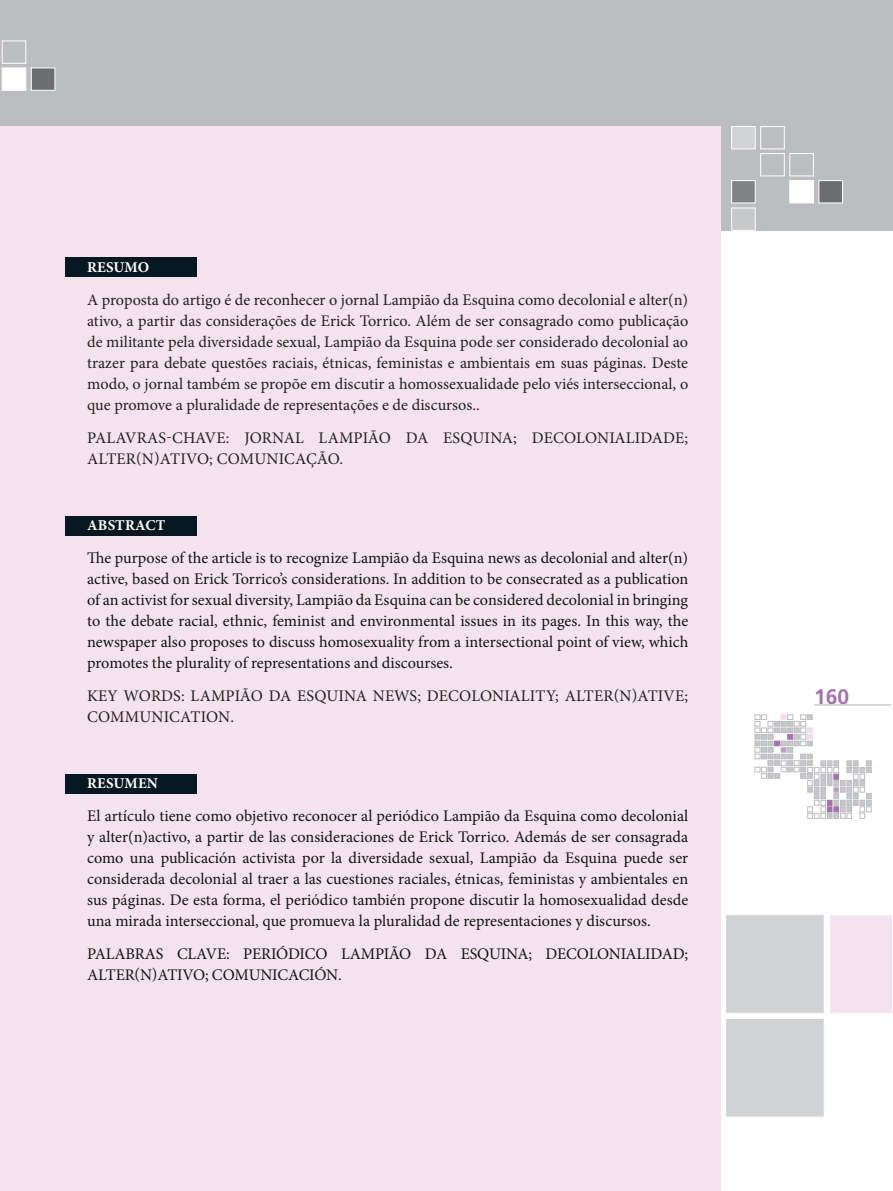
<style>
.page{position:relative;width:893px;height:1191px;background:#fff}
.page>*{position:absolute;margin:0;border:0;box-sizing:border-box;transform-origin:0 0}
.t1{font:700 21px "Frutiger";color:#a571af}
.t2{font:16.2px/21px "Minion Pro";color:#141313;text-align:justify}
.t3{font:16.2px/21px "Minion Pro";letter-spacing:.005em;color:#231f20;text-align:justify}
.t4{font:700 15px "Minion Pro";letter-spacing:.01em;color:#fff}
</style>
<div class="page">
<svg style="left:755px;top:714px;width:116px;height:104px"></svg>
<hr style="left:814px;top:704px;width:77px;height:1px;background:#b2b3b7">
<div style="left:0;top:0;width:893px;height:230px;background:#bcbdc0"></div>
<div style="left:725px;top:914px;width:100px;height:99px;background:#d1d2d4;border:1px solid #fff"></div>
<div style="left:830px;top:914px;width:63px;height:99px;background:#f4e3ef"></div>
<div style="left:829px;top:914px;width:64px;height:99px;border:1px solid #fff"></div>
<div style="left:731px;top:180px;width:24px;height:23px;background:#808285;border:1px solid #fff"></div>
<div style="left:790px;top:180px;width:24px;height:23px;background:#fff"></div>
<div style="left:819px;top:180px;width:24px;height:23px;background:#6c6d70;border:1px solid #fff"></div>
<div style="left:760px;top:153px;width:24px;height:23px;border:1px solid #fff"></div>
<div style="left:790px;top:153px;width:24px;height:23px;border:1px solid #fff"></div>
<div style="left:731px;top:126px;width:24px;height:23px;background:#d1d2d4;border:1px solid #fff"></div>
<div style="left:760px;top:126px;width:24px;height:23px;border:1px solid #fff"></div>
<div style="left:731px;top:208px;width:24px;height:22px;background:#c7c8ca;border:1px solid #fff"></div>
<div style="left:725px;top:1018px;width:100px;height:99px;background:#d1d2d4;border:1px solid #fff"></div>
<div style="left:0;top:126px;width:721px;height:1065px;background:#f4e3ef"></div>
<div style="left:2px;top:68px;width:24px;height:22px;background:#fff"></div>
<div style="left:31px;top:68px;width:24px;height:22px;background:#6c6d70;border:1px solid #fff"></div>
<div style="left:2px;top:41px;width:24px;height:22px;border:1px solid #fff"></div>
<div style="left:66px;top:257px;width:131px;height:20px;background:#071822"></div>
<div style="left:66px;top:516px;width:131px;height:19px;background:#071822"></div>
<div style="left:66px;top:774px;width:131px;height:19px;background:#071822"></div>
<p class="t4" style="left:87px;top:257px;width:64px">RESUMO</p>
<p class="t3" style="left:87px;top:289px;width:603px">A proposta do artigo é de reconhecer o jornal Lampião da Esquina como decolonial e alter(n) ativo, a partir das considerações de Erick Torrico. Além de ser consagrado como publicação de militante pela diversidade sexual, Lampião da Esquina pode ser considerado decolonial ao trazer para debate questões raciais, étnicas, feministas e ambientais em suas páginas. Deste modo, o jornal também se propõe em discutir a homossexualidade pelo viés interseccional, o que promove a pluralidade de representações e de discursos..</p>
<p class="t3" style="left:87px;top:427px;width:175px">PALAVRAS-CHAVE: Jornal</p>
<p class="t3" style="left:319px;top:427px;width:21px">Lampião</p>
<p class="t3" style="left:406px;top:427px;width:12px">da</p>
<p class="t3" style="left:443px;top:427px;width:21px">Esquina</p>
<p class="t3" style="left:513px;top:427px;width:42px">; Decolonialidade</p>
<p class="t3" style="left:684px;top:427px;width:5px">;</p>
<p class="t3" style="left:87px;top:448px;width:22px">Alter</p>
<p class="t3" style="left:136px;top:448px;width:35px">(n)ativo</p>
<p class="t3" style="left:209px;top:448px;width:31px">; Comunicação</p>
<p class="t3" style="left:339px;top:448px;width:5px">.</p>
<p class="t4" style="left:87px;top:515px;width:80px">ABSTRACT</p>
<p class="t2" style="left:87px;top:547px;width:603px">The purpose of the article is to recognize Lampião da Esquina news as decolonial and alter(n) active, based on Erick Torrico’s considerations. In addition to be consecrated as a publication of an activist for sexual diversity, Lampião da Esquina can be considered decolonial in bringing to the debate racial, ethnic, feminist and environmental issues in its pages. In this way, the newspaper also proposes to discuss homosexuality from a intersectional point of view, which promotes the plurality of representations and discourses.</p>
<p class="t3" style="left:87px;top:685px;width:63px">Key words</p>
<p class="t3" style="left:181px;top:685px;width:30px">: Lampião</p>
<p class="t3" style="left:269px;top:685px;width:49px">da Esquina</p>
<p class="t3" style="left:373px;top:685px;width:77px">news; Decoloniality</p>
<p class="t3" style="left:555px;top:685px;width:32px">; Alter</p>
<p class="t3" style="left:614px;top:685px;width:34px">(n)ative</p>
<p class="t3" style="left:684px;top:685px;width:5px">;</p>
<p class="t3" style="left:87px;top:706px;width:23px">Communication</p>
<p class="t3" style="left:230px;top:706px;width:5px">.</p>
<p class="t4" style="left:87px;top:773px;width:72px">RESUMEN</p>
<p class="t2" style="left:87px;top:805px;width:603px">El artículo tiene como objetivo reconocer al periódico Lampião da Esquina como decolonial y alter(n)activo, a partir de las consideraciones de Erick Torrico. Además de ser consagrada como una publicación activista por la diversidade sexual, Lampião da Esquina puede ser considerada decolonial al traer a las cuestiones raciales, étnicas, feministas y ambientales en sus páginas. De esta forma, el periódico también propone discutir la homosexualidad desde una mirada interseccional, que promueva la pluralidad de representaciones y discursos.</p>
<p class="t2" style="left:87px;top:943px;width:19px">Palabras</p>
<p class="t2" style="left:177px;top:943px;width:11px">clave</p>
<p class="t2" style="left:226px;top:943px;width:37px">: Periódico</p>
<p class="t2" style="left:341px;top:943px;width:20px">Lampião</p>
<p class="t2" style="left:425px;top:943px;width:12px">da</p>
<p class="t2" style="left:461px;top:943px;width:20px">Esquina</p>
<p class="t2" style="left:528px;top:943px;width:40px">; Decolonialidad</p>
<p class="t2" style="left:684px;top:943px;width:5px">;</p>
<p class="t2" style="left:87px;top:964px;width:22px">Alter</p>
<p class="t2" style="left:135px;top:964px;width:34px">(n)ativo</p>
<p class="t2" style="left:205px;top:964px;width:30px">; Comunicación</p>
<p class="t2" style="left:338px;top:964px;width:5px">.</p>
<p class="t1" style="left:814px;top:684px;width:37px">160</p>
</div>
